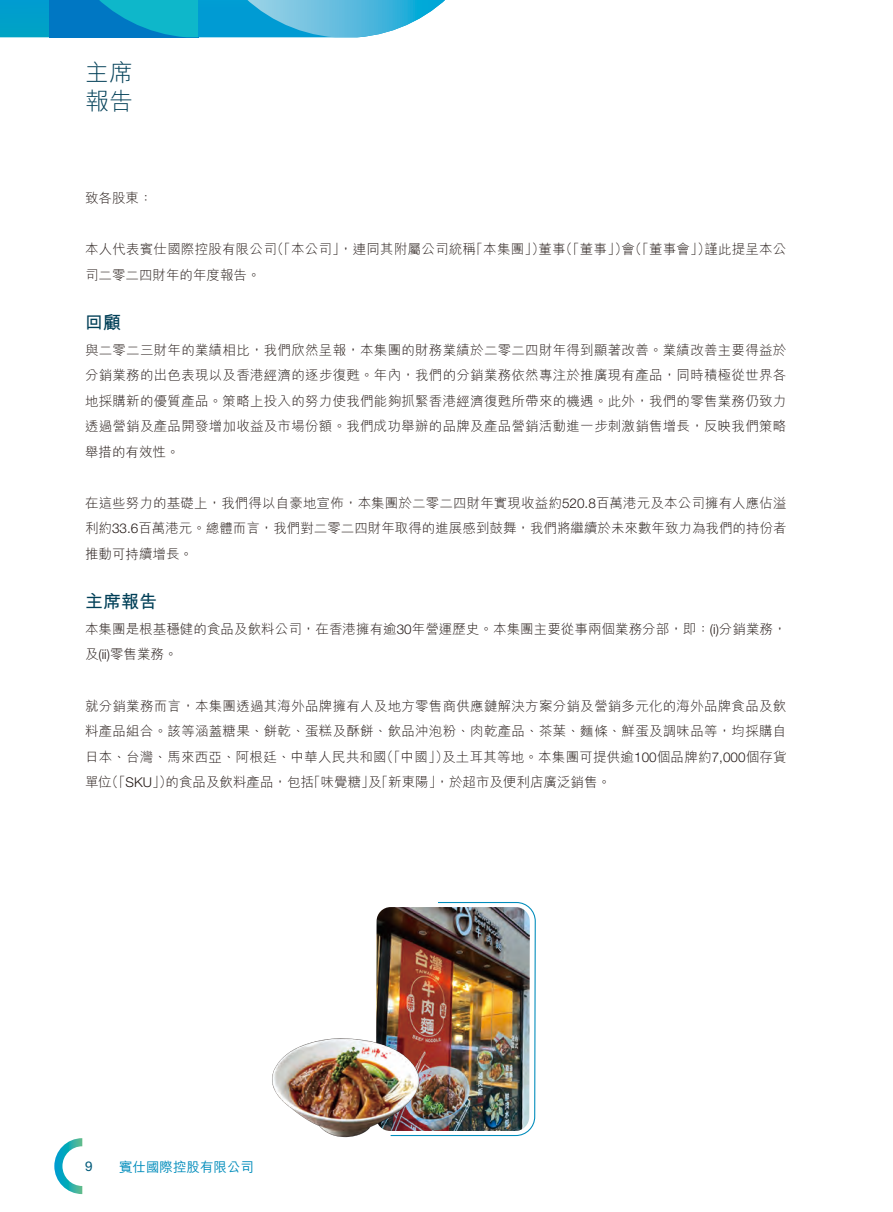
<style>
.page{position:relative;width:893px;height:1212px;background:#fff}
.page>*{position:absolute;margin:0;border:0;box-sizing:border-box;transform-origin:0 0}
.t1{font:300 24px/28.8px "M Hei HK";color:#003f57}
.t2{font:700 18px "M Hei HK";color:#003f57}
.t3{font:300 13.5px/25.5px "M Hei HK";letter-spacing:.015em;color:#231916}
.t4{font:500 13.5px "M Hei HK";color:#008cbb}
.t5{font:13.5px "Helvetica Neue LT Std";color:#005a7a}
.s1{font-family:"Helvetica Neue LT Std"}
</style>
<div class="page">
<div style="left:49px;top:0;width:149px;height:37px;background:#0077c3"></div>
<div style="left:0;top:0;width:49px;height:37px;background:#00a0ca"></div>
<svg style="left:99px;top:0;width:346px;height:37px"></svg>
<svg style="left:54px;top:1138px;width:28px;height:56px"></svg>
<img style="left:376px;top:907px;width:15px;height:128px">
<img style="left:391px;top:902px;width:145px;height:234px">
<img style="left:272px;top:1035px;width:152px;height:103px">
<h1 class="t1" style="left:85px;top:57px;width:49px">主席報告</h1>
<p class="t3" style="left:85px;top:185px;width:69px">致各股東：</p>
<p class="t3" style="left:270px;top:236px;width:207px">（「本公司，」連同其附屬公司統稱</p>
<p class="t3" style="left:470px;top:236px;width:77px">「本集團」）</p>
<p class="t3" style="left:559px;top:236px;width:153px">（「董事」）（「董事會」）</p>
<p class="t3" style="left:621px;top:236px;width:15px">會</p>
<p class="t3" style="left:85px;top:236px;width:193px">本人代表賓仕國際控股有限公司司二零二四財年的年度報告。</p>
<h2 class="t2" style="left:85px;top:309px;width:37px">回顧</h2>
<p class="t3" style="left:85px;top:337px;width:703px;text-align:justify">與二零二三財年的業績相比，我們欣然呈報，本集團的財務業績於二零二四財年得到顯著改善。業績改善主要得益於分銷業務的出色表現以及香港經濟的逐步復甦。年內，我們的分銷業務依然專注於推廣現有產品，同時積極從世界各地採購新的優質產品。策略上投入的努力使我們能夠抓緊香港經濟復甦所帶來的機遇。此外，我們的零售業務仍致力透過營銷及產品開發增加收益及市場份額。我們成功舉辦的品牌及產品營銷活動進一步刺激銷售增長，反映我們策略舉措的有效性。</p>
<p class="t3" style="left:85px;top:490px;width:703px;text-align:justify">在這些努力的基礎上，我們得以自豪地宣佈，本集團於二零二四財年實現收益約<span class="s1">520.8</span>百萬港元及本公司擁有人應佔溢利約<span class="s1">33.6</span>百萬港元。總體而言，我們對二零二四財年取得的進展感到鼓舞，我們將繼續於未來數年致力為我們的持份者推動可持續增長。</p>
<h2 class="t2" style="left:85px;top:588px;width:73px">主席報告</h2>
<p class="t3" style="left:85px;top:616px;width:703px">本集團是根基穩健的食品及飲料公司，在香港擁有逾<span class="s1">30</span>年營運歷史。本集團主要從事兩個業務分部，即： <span class="s1">)i(</span> 分銷業務，及 <span class="s1">)i i(</span> 零售業務。</p>
<p class="t3" style="left:85px;top:692px;width:703px;text-align:right">就分銷業務而言，本集團透過其海外品牌擁有人及地方零售商供應鏈解決方案分銷及營銷多元化的海外品牌食品及飲料產品組合。該等涵蓋糖果、餅乾、蛋糕及酥餅、飲品沖泡粉、肉乾產品、茶葉、麵條、鮮蛋及調味品等，均採購自及土耳其等地。本集團可提供逾<span class="s1">100</span>個品牌約<span class="s1">7,000</span>個存貨</p>
<p class="t3" style="left:704px;top:236px;width:84px">謹此提呈本公</p>
<p class="t3" style="left:538px;top:236px;width:29px">董事</p>
<p class="t3" style="left:380px;top:744px;width:70px">（「中國」）</p>
<p class="t3" style="left:307px;top:744px;width:305px;text-indent:-222px">日本、台灣、馬來西亞、阿根廷、中華人民共和國<br>「味覺糖 「及」 新東陽，」於超市及便利店廣泛銷售。</p>
<p class="t3" style="left:105px;top:769px;width:69px">（「<span class="s1">SKU</span>」）</p>
<p class="t3" style="left:166px;top:769px;width:150px">的食品及飲料產品，包括</p>
<p class="t3" style="left:85px;top:769px;width:28px">單位</p>
<p class="t5" style="left:85px;top:1158px;width:9px">9</p>
<p class="t4" style="left:119px;top:1157px;width:136px">賓仕國際控股有限公司</p>
</div>
